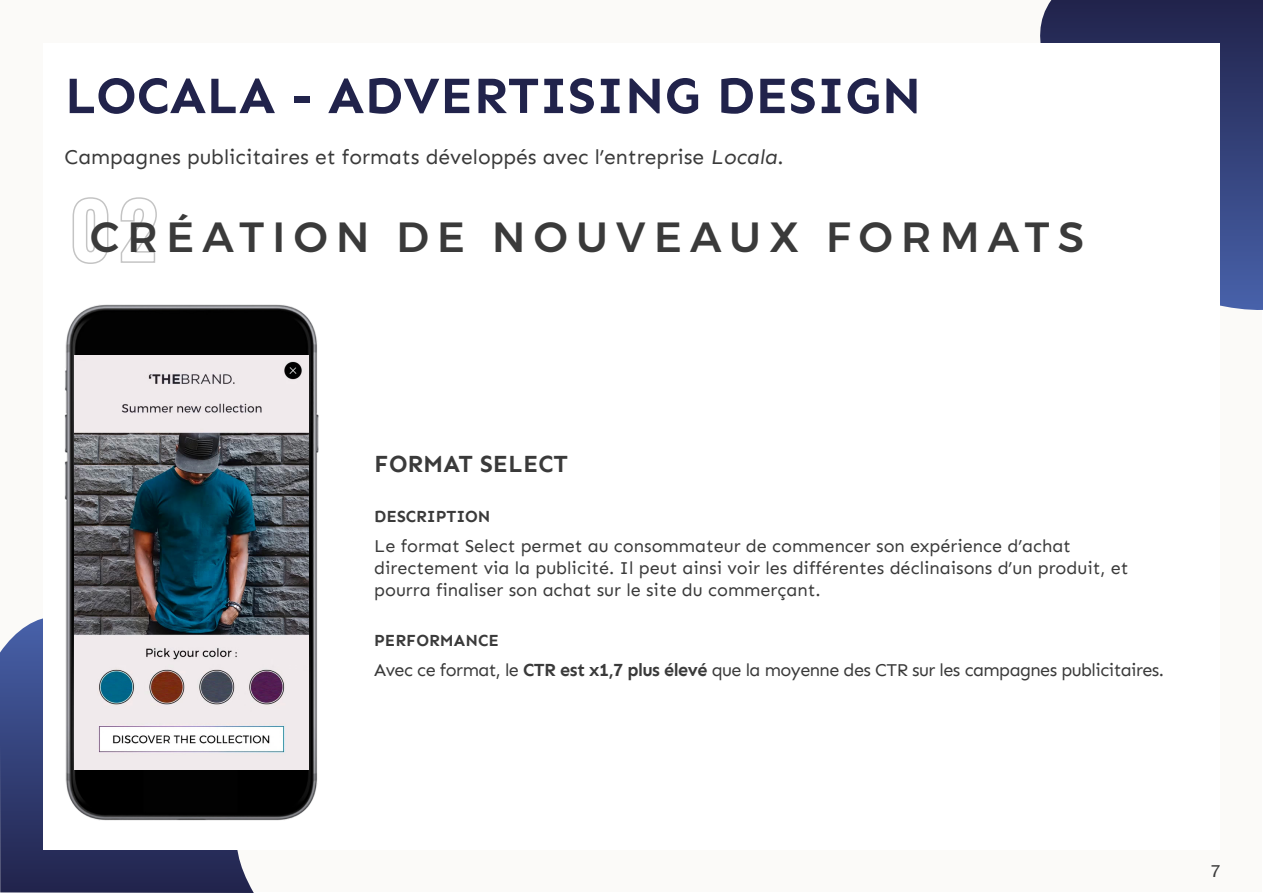
<style>
.page{position:relative;width:1263px;height:893px;background:#fff}
.page>*{position:absolute;margin:0;border:0;box-sizing:border-box;transform-origin:0 0}
.t1{font:700 52.5px "Sen";color:#21234b}
.t2{font:500 42px "Montserrat";letter-spacing:.2em;color:#3a3a3a}
.t3{font:700 24px "Sen";color:#3a3a3a}
.t4{font:21px "Sen";color:#3a3a3a}
.t5{font:18px/21.6px "Sen";color:#3a3a3a}
.t6{font:18px "Sen";letter-spacing:-.03em;color:#3a3a3a}
.t7{font:700 16.5px "Sen";color:#3a3a3a}
.s1{font-family:"Oswald";font-weight:700;font-size:78px}
.s2{font-weight:700}
</style>
<div class="page">
<div style="left:1px;top:1px;width:1261px;height:891px;background:#fbfaf8"></div>
<svg style="left:1040px;top:0;width:223px;height:310px;background:#303a6c"></svg>
<svg style="left:0;top:618px;width:254px;height:275px;background:#37406f"></svg>
<div style="left:43px;top:43px;width:1177px;height:807px;background:#fff"></div>
<img style="left:65px;top:305px;width:253px;height:516px">
<img style="left:75px;top:356px;width:233px;height:414px">
<h1 class="t1" style="left:65px;top:65px;width:859px">LOCALA - ADVERTISING DESIGN</h1>
<p class="t4" style="left:65px;top:145px;width:720px">Campagnes publicitaires et formats développés avec l’entreprise Locala.</p>
<h2 class="t2" style="left:69px;top:204px;width:1017px"><span class="s1">02</span>CRÉATION DE NOUVEAUX FORMATS</h2>
<h3 class="t3" style="left:374px;top:450px;width:195px">FORMAT SELECT</h3>
<p class="t7" style="left:374px;top:507px;width:118px">DESCRIPTION</p>
<p class="t5" style="left:374px;top:536px;width:756px">Le format Select permet au consommateur de commencer son expérience d’achat directement via la publicité. Il peut ainsi voir les différentes déclinaisons d’un produit, et pourra finaliser son achat sur le site du commerçant.</p>
<p class="t7" style="left:374px;top:631px;width:126px">PERFORMANCE</p>
<p class="t6" style="left:374px;top:660px;width:791px">Avec ce format, le <span class="s2">CTR est x1,7 plus élevé</span> que la moyenne des CTR sur les campagnes publicitaires.</p>
<p class="t5" style="left:1211px;top:860px;width:11px">7</p>
</div>
